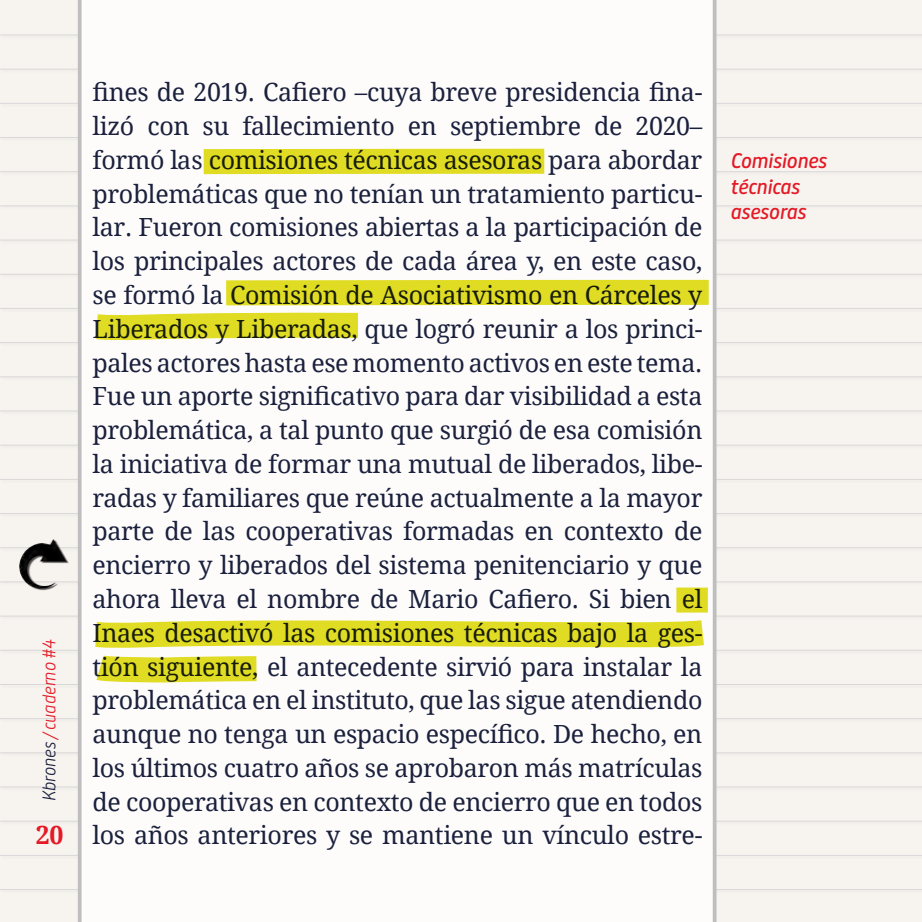
<style>
.page{position:relative;width:922px;height:922px;background:#fff}
.page>*{position:absolute;margin:0;border:0;box-sizing:border-box;transform-origin:0 0}
.BASE_TEXTO{font:25px/33.8px "Droid Serif";letter-spacing:-.015em;color:#1b213d;text-align:justify}
.t1{font:700 25px "Droid Serif";color:#e41a26}
.Testos_MARGEN{font:italic 20px/25px "Puffin Display Soft Medm";letter-spacing:-.01em;color:#e41a26}
.t2{font:italic 300 17.5px "Puffin Display Soft";letter-spacing:-.01em;color:#e41a26}
.s1{color:#1b213d}
</style>
<div class="page">
<div style="left:0;top:0;width:921px;height:921px;background:#f7f4f0"></div>
<div style="left:0;top:204px;width:921px;height:5px;background:#e8e6e4"></div>
<hr style="left:0;top:205px;width:921px;height:1px;background:#d9d8d8">
<div style="left:0;top:272px;width:921px;height:6px;background:#f2efeb"></div>
<hr style="left:0;top:274px;width:921px;height:1px;background:#d9d8d8">
<div style="left:0;top:136px;width:921px;height:5px;background:#f2efeb"></div>
<hr style="left:0;top:137px;width:921px;height:1px;background:#d9d8d8">
<div style="left:0;top:477px;width:921px;height:6px;background:#f3f0ec"></div>
<hr style="left:0;top:479px;width:921px;height:1px;background:#d9d8d8">
<div style="left:0;top:546px;width:921px;height:5px;background:#eceae7"></div>
<hr style="left:0;top:547px;width:921px;height:1px;background:#d9d8d8">
<div style="left:0;top:614px;width:921px;height:5px;background:#000;opacity:.1"></div>
<hr style="left:0;top:615px;width:921px;height:1px;background:#d9d8d8">
<div style="left:0;top:341px;width:921px;height:5px;background:#efece9"></div>
<hr style="left:0;top:342px;width:921px;height:1px;background:#d9d8d8">
<div style="left:0;top:409px;width:921px;height:5px;background:#e6e4e2"></div>
<hr style="left:0;top:410px;width:921px;height:1px;background:#d9d8d8">
<div style="left:0;top:750px;width:921px;height:6px;background:#f2efeb"></div>
<hr style="left:0;top:752px;width:921px;height:1px;background:#d9d8d8">
<div style="left:0;top:819px;width:921px;height:5px;background:#000;opacity:.1"></div>
<hr style="left:0;top:820px;width:921px;height:1px;background:#d9d8d8">
<div style="left:0;top:682px;width:921px;height:6px;background:#000;opacity:.1"></div>
<hr style="left:0;top:683px;width:921px;height:1px;background:#d9d8d8">
<div style="left:0;top:887px;width:921px;height:5px;background:#000;opacity:.1"></div>
<hr style="left:0;top:888px;width:921px;height:1px;background:#d9d8d8">
<div style="left:0;top:67px;width:921px;height:6px;background:#f2efeb"></div>
<hr style="left:0;top:69px;width:921px;height:1px;background:#d9d8d8">
<div style="left:0;top:170px;width:921px;height:5px;background:#edeae7"></div>
<hr style="left:0;top:171px;width:921px;height:1px;background:#d9d8d8">
<div style="left:0;top:238px;width:921px;height:6px;background:#000;opacity:.1"></div>
<hr style="left:0;top:239px;width:921px;height:1px;background:#d9d8d8">
<div style="left:0;top:306px;width:921px;height:6px;background:#f3f0ec"></div>
<hr style="left:0;top:308px;width:921px;height:1px;background:#d9d8d8">
<div style="left:0;top:101px;width:921px;height:6px;background:#f2efec"></div>
<hr style="left:0;top:103px;width:921px;height:1px;background:#d9d8d8">
<div style="left:0;top:511px;width:921px;height:6px;background:#f2efeb"></div>
<hr style="left:0;top:513px;width:921px;height:1px;background:#d9d8d8">
<div style="left:0;top:580px;width:921px;height:5px;background:#e8e5e3"></div>
<hr style="left:0;top:581px;width:921px;height:1px;background:#d9d8d8">
<div style="left:0;top:375px;width:921px;height:5px;background:#eae8e5"></div>
<hr style="left:0;top:376px;width:921px;height:1px;background:#d9d8d8">
<div style="left:0;top:443px;width:921px;height:5px;background:#000;opacity:.1"></div>
<hr style="left:0;top:444px;width:921px;height:1px;background:#d9d8d8">
<div style="left:0;top:716px;width:921px;height:6px;background:#f2efeb"></div>
<hr style="left:0;top:718px;width:921px;height:1px;background:#d9d8d8">
<div style="left:0;top:785px;width:921px;height:5px;background:#e6e4e2"></div>
<hr style="left:0;top:786px;width:921px;height:1px;background:#d9d8d8">
<div style="left:0;top:853px;width:921px;height:5px;background:#000;opacity:.1"></div>
<hr style="left:0;top:854px;width:921px;height:1px;background:#d9d8d8">
<div style="left:0;top:648px;width:921px;height:5px;background:#000;opacity:.1"></div>
<hr style="left:0;top:649px;width:921px;height:1px;background:#d9d8d8">
<div style="left:0;top:33px;width:921px;height:6px;background:#f2efeb"></div>
<hr style="left:0;top:35px;width:921px;height:1px;background:#d9d8d8">
<div style="left:78px;top:0;width:638px;height:921px;background:#fdfcfb"></div>
<img style="left:17px;top:539px;width:52px;height:51px">
<svg style="left:92px;top:585px;width:618px;height:99px"></svg>
<svg style="left:93px;top:277px;width:618px;height:65px"></svg>
<svg style="left:201px;top:146px;width:345px;height:30px;background:#e5e149"></svg>
<p class="t2" style="left:39px;top:801px;width:164px;rotate:-90deg"><span class="s1">Kbrones</span> / cuaderno #4</p>
<p class="t1" style="left:36px;top:817px;width:29px">20</p>
<p class="BASE_TEXTO" style="left:92px;top:75px;width:611px">fines de 2019. Cafiero –cuya breve presidencia fina&shy;lizó con su fallecimiento en septiembre de 2020– formó las comisiones técnicas asesoras para abordar problemáticas que no tenían un tratamiento particu&shy;lar. Fueron comisiones abiertas a la participación de los principales actores de cada área y, en este caso, se formó la Comisión de Asociativismo en Cárceles y Liberados y Liberadas, que logró reunir a los princi&shy;pales actores hasta ese momento activos en este tema.<br>Fue un aporte significativo para dar visibilidad a esta problemática, a tal punto que surgió de esa comisión la iniciativa de formar una mutual de liberados, libe&shy;radas y familiares que reúne actualmente a la mayor parte de las cooperativas formadas en contexto de encierro y liberados del sistema penitenciario y que ahora lleva el nombre de Mario Cafiero. Si bien el Inaes desactivó las comisiones técnicas bajo la ges&shy;tión siguiente, el antecedente sirvió para instalar la problemática en el instituto, que las sigue atendiendo aunque no tenga un espacio específico. De hecho, en los últimos cuatro años se aprobaron más matrículas de cooperativas en contexto de encierro que en todos los años anteriores y se mantiene un vínculo estre-</p>
<p class="Testos_MARGEN" style="left:730px;top:149px;width:98px">Comisiones técnicas</p>
<p class="Testos_MARGEN" style="left:730px;top:199px;width:77px">asesoras</p>
</div>
